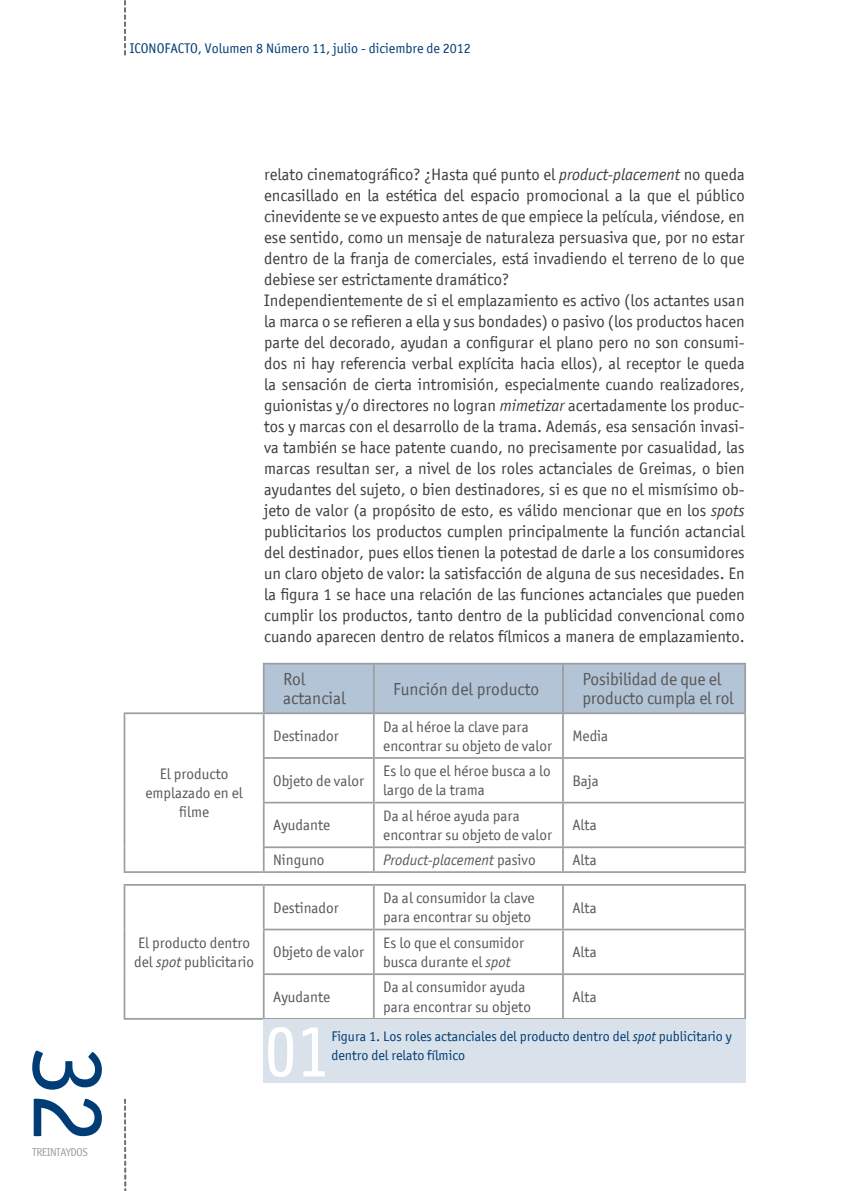
<style>
.page{position:relative;width:844px;height:1191px;background:#fff}
.page>*{position:absolute;margin:0;border:0;box-sizing:border-box;transform-origin:0 0}
.t1{font:103.77px "Officina San ITC";color:#003c76}
.t2{font:70px "Share";color:#fff}
.t3{font:17.5px/19.2px "Officina San ITC";letter-spacing:-.01em;color:#58585a}
.t4{font:16.62px/21px "Officina San ITC";color:#3e3d40}
.t5{font:15.22px/19.2px "Officina San ITC";color:#58585a}
.t6{font:italic 15.22px "Officina San ITC";color:#58585a}
.t7{font:14px "Officina San ITC";color:#003c76}
.t8{font:11.38px "Officina San ITC";color:#9c9e9f}
.s1{font-style:italic}
.s2{font-style:normal}
</style>
<div class="page">
<div style="left:264px;top:664px;width:480px;height:48px;background:#b3c4d6"></div>
<hr style="left:263px;top:757px;width:111px;height:2px;background:#9c9e9f">
<hr style="left:374px;top:757px;width:189px;height:2px;background:#9c9e9f">
<hr style="left:563px;top:757px;width:182px;height:2px;background:#9c9e9f">
<hr style="left:263px;top:801px;width:111px;height:2px;background:#9c9e9f">
<hr style="left:374px;top:801px;width:189px;height:2px;background:#9c9e9f">
<hr style="left:563px;top:801px;width:182px;height:2px;background:#9c9e9f">
<hr style="left:263px;top:846px;width:111px;height:2px;background:#9c9e9f">
<hr style="left:374px;top:846px;width:189px;height:2px;background:#9c9e9f">
<hr style="left:563px;top:846px;width:182px;height:2px;background:#9c9e9f">
<hr style="left:263px;top:928px;width:111px;height:2px;background:#9c9e9f">
<hr style="left:374px;top:928px;width:189px;height:2px;background:#9c9e9f">
<hr style="left:563px;top:928px;width:182px;height:2px;background:#9c9e9f">
<hr style="left:263px;top:973px;width:111px;height:2px;background:#9c9e9f">
<hr style="left:374px;top:973px;width:189px;height:2px;background:#9c9e9f">
<hr style="left:563px;top:973px;width:182px;height:2px;background:#9c9e9f">
<hr style="left:264px;top:1018px;width:110px;height:1px;background:#9c9e9f">
<hr style="left:374px;top:1018px;width:189px;height:1px;background:#9c9e9f">
<hr style="left:563px;top:1018px;width:182px;height:1px;background:#9c9e9f">
<hr style="left:373px;top:714px;width:1px;height:43px;background:#9c9e9f">
<hr style="left:562px;top:714px;width:1px;height:43px;background:#9c9e9f">
<hr style="left:744px;top:714px;width:1px;height:43px;background:#9c9e9f">
<hr style="left:373px;top:885px;width:1px;height:43px;background:#9c9e9f">
<hr style="left:562px;top:885px;width:1px;height:43px;background:#9c9e9f">
<hr style="left:744px;top:885px;width:1px;height:43px;background:#9c9e9f">
<hr style="left:373px;top:930px;width:1px;height:43px;background:#9c9e9f">
<hr style="left:562px;top:930px;width:1px;height:43px;background:#9c9e9f">
<hr style="left:744px;top:930px;width:1px;height:43px;background:#9c9e9f">
<hr style="left:373px;top:975px;width:1px;height:43px;background:#9c9e9f">
<hr style="left:562px;top:975px;width:1px;height:43px;background:#9c9e9f">
<hr style="left:744px;top:975px;width:1px;height:43px;background:#9c9e9f">
<hr style="left:373px;top:759px;width:1px;height:42px;background:#9c9e9f">
<hr style="left:562px;top:759px;width:1px;height:42px;background:#9c9e9f">
<hr style="left:744px;top:759px;width:1px;height:42px;background:#9c9e9f">
<hr style="left:264px;top:871px;width:110px;height:2px;background:#9c9e9f">
<hr style="left:374px;top:871px;width:189px;height:2px;background:#9c9e9f">
<hr style="left:563px;top:871px;width:182px;height:2px;background:#9c9e9f">
<hr style="left:264px;top:712px;width:110px;height:2px;background:#9c9e9f">
<hr style="left:374px;top:712px;width:189px;height:2px;background:#9c9e9f">
<hr style="left:563px;top:712px;width:182px;height:2px;background:#9c9e9f">
<hr style="left:373px;top:803px;width:1px;height:43px;background:#9c9e9f">
<hr style="left:562px;top:803px;width:1px;height:43px;background:#9c9e9f">
<hr style="left:744px;top:803px;width:1px;height:43px;background:#9c9e9f">
<hr style="left:264px;top:884px;width:110px;height:1px;background:#9c9e9f">
<hr style="left:374px;top:884px;width:189px;height:1px;background:#9c9e9f">
<hr style="left:563px;top:884px;width:182px;height:1px;background:#9c9e9f">
<svg style="left:373px;top:848px;width:1px;height:23px"></svg>
<svg style="left:562px;top:848px;width:1px;height:23px"></svg>
<svg style="left:744px;top:848px;width:1px;height:23px"></svg>
<hr style="left:373px;top:664px;width:1px;height:48px;background:#9c9e9f">
<hr style="left:562px;top:664px;width:1px;height:48px;background:#9c9e9f">
<hr style="left:744px;top:664px;width:1px;height:48px;background:#9c9e9f">
<hr style="left:263px;top:663px;width:111px;height:1px;background:#9c9e9f">
<hr style="left:374px;top:663px;width:189px;height:1px;background:#9c9e9f">
<hr style="left:563px;top:663px;width:182px;height:1px;background:#9c9e9f">
<hr style="left:263px;top:664px;width:1px;height:48px;background:#9c9e9f">
<hr style="left:124px;top:712px;width:140px;height:2px;background:#9c9e9f">
<hr style="left:124px;top:714px;width:1px;height:44px;background:#9c9e9f">
<hr style="left:263px;top:714px;width:1px;height:43px;background:#9c9e9f">
<hr style="left:124px;top:758px;width:1px;height:44px;background:#9c9e9f">
<hr style="left:263px;top:759px;width:1px;height:42px;background:#9c9e9f">
<hr style="left:124px;top:802px;width:1px;height:45px;background:#9c9e9f">
<hr style="left:263px;top:803px;width:1px;height:43px;background:#9c9e9f">
<svg style="left:124px;top:847px;width:1px;height:24px"></svg>
<svg style="left:263px;top:848px;width:1px;height:23px"></svg>
<hr style="left:124px;top:871px;width:140px;height:2px;background:#9c9e9f">
<hr style="left:124px;top:884px;width:140px;height:1px;background:#9c9e9f">
<hr style="left:124px;top:885px;width:1px;height:44px;background:#9c9e9f">
<hr style="left:263px;top:885px;width:1px;height:43px;background:#9c9e9f">
<hr style="left:124px;top:929px;width:1px;height:45px;background:#9c9e9f">
<hr style="left:263px;top:930px;width:1px;height:43px;background:#9c9e9f">
<hr style="left:124px;top:974px;width:1px;height:44px;background:#9c9e9f">
<hr style="left:263px;top:975px;width:1px;height:43px;background:#9c9e9f">
<hr style="left:124px;top:1018px;width:140px;height:1px;background:#9c9e9f">
<div style="left:263px;top:1020px;width:482px;height:63px;background:#d9e2ea"></div>
<svg style="left:124px;top:0;width:2px;height:55px"></svg>
<svg style="left:124px;top:1099px;width:2px;height:92px"></svg>
<p class="t7" style="left:130px;top:40px;width:342px">ICONOFACTO, Volumen 8 Número 11, julio - diciembre de 2012</p>
<h1 class="t1" style="left:129px;top:1044px;width:100px;rotate:90deg">32</h1>
<p class="t8" style="left:32px;top:1145px;width:7px">treintaydos</p>
<p class="t5" style="left:145px;top:764px;width:99px;text-align:center">El producto emplazado en el filme</p>
<p class="t5" style="left:134px;top:933px;width:121px">El producto dentro del <span class="s1">spot</span> publicitario</p>
<p class="t4" style="left:264px;top:163px;width:482px">relato cinematográfico? ¿Hasta qué punto el <span class="s1">product-placement</span> no queda encasillado en la estética del espacio promocional a la que el público cinevidente se ve expuesto antes de que empiece la película, viéndose, en ese sentido, como un mensaje de naturaleza persuasiva que, por no estar dentro de la franja de comerciales, está invadiendo el terreno de lo que debiese ser estrictamente dramático?<br>Independientemente de si el emplazamiento es activo (los actantes usan la marca o se refieren a ella y sus bondades) o pasivo (los productos hacen parte del decorado, ayudan a configurar el plano pero no son consumi&shy;dos ni hay referencia verbal explícita hacia ellos), al receptor le queda la sensación de cierta intromisión, especialmente cuando realizadores, guionistas y/o directores no logran <span class="s1">mimetizar</span> acertadamente los produc&shy;tos y marcas con el desarrollo de la trama. Además, esa sensación invasi&shy;va también se hace patente cuando, no precisamente por casualidad, las marcas resultan ser, a nivel de los roles actanciales de Greimas, o bien ayudantes del sujeto, o bien destinadores, si es que no el mismísimo ob&shy;jeto de valor (a propósito de esto, es válido mencionar que en los <span class="s1">spots </span>publicitarios los productos cumplen principalmente la función actancial del destinador, pues ellos tienen la potestad de darle a los consumidores un claro objeto de valor: la satisfacción de alguna de sus necesidades. En la figura 1 se hace una relación de las funciones actanciales que pueden cumplir los productos, tanto dentro de la publicidad convencional como cuando aparecen dentro de relatos fílmicos a manera de emplazamiento.</p>
<p class="t3" style="left:283px;top:669px;width:64px">Rol actancial</p>
<p class="t3" style="left:393px;top:679px;width:147px">Función del producto</p>
<p class="t3" style="left:582px;top:669px;width:153px">Posibilidad de que el producto cumpla el rol</p>
<p class="t5" style="left:273px;top:726px;width:67px">Destinador</p>
<p class="t5" style="left:383px;top:716px;width:170px">Da al héroe la clave para encontrar su objeto de valor</p>
<p class="t5" style="left:572px;top:726px;width:37px">Media</p>
<p class="t5" style="left:273px;top:771px;width:92px">Objeto de valor</p>
<p class="t5" style="left:383px;top:761px;width:169px">Es lo que el héroe busca a lo largo de la trama</p>
<p class="t5" style="left:572px;top:771px;width:28px">Baja</p>
<p class="t5" style="left:273px;top:815px;width:58px">Ayudante</p>
<p class="t5" style="left:383px;top:806px;width:170px">Da al héroe ayuda para encontrar su objeto de valor</p>
<p class="t5" style="left:572px;top:815px;width:26px">Alta</p>
<p class="t5" style="left:273px;top:850px;width:53px">Ninguno</p>
<p class="t6" style="left:383px;top:851px;width:154px">Product-placement <span class="s2">pasivo</span></p>
<p class="t5" style="left:572px;top:850px;width:26px">Alta</p>
<p class="t5" style="left:273px;top:898px;width:67px">Destinador</p>
<p class="t5" style="left:383px;top:888px;width:153px">Da al consumidor la clave para encontrar su objeto</p>
<p class="t5" style="left:572px;top:898px;width:26px">Alta</p>
<p class="t5" style="left:273px;top:942px;width:92px">Objeto de valor</p>
<p class="t5" style="left:383px;top:933px;width:142px">Es lo que el consumidor busca durante el <span class="s1">spot</span></p>
<p class="t5" style="left:572px;top:942px;width:26px">Alta</p>
<p class="t5" style="left:273px;top:987px;width:58px">Ayudante</p>
<p class="t5" style="left:383px;top:977px;width:149px">Da al consumidor ayuda para encontrar su objeto</p>
<p class="t5" style="left:572px;top:987px;width:26px">Alta</p>
<p class="t7" style="left:331px;top:1028px;width:401px">Figura 1. Los roles actanciales del producto dentro del <span class="s1">spot</span> publicitario y</p>
<h2 class="t2" style="left:264px;top:1016px;width:67px">01</h2>
<p class="t7" style="left:331px;top:1047px;width:135px">dentro del relato fílmico</p>
</div>
